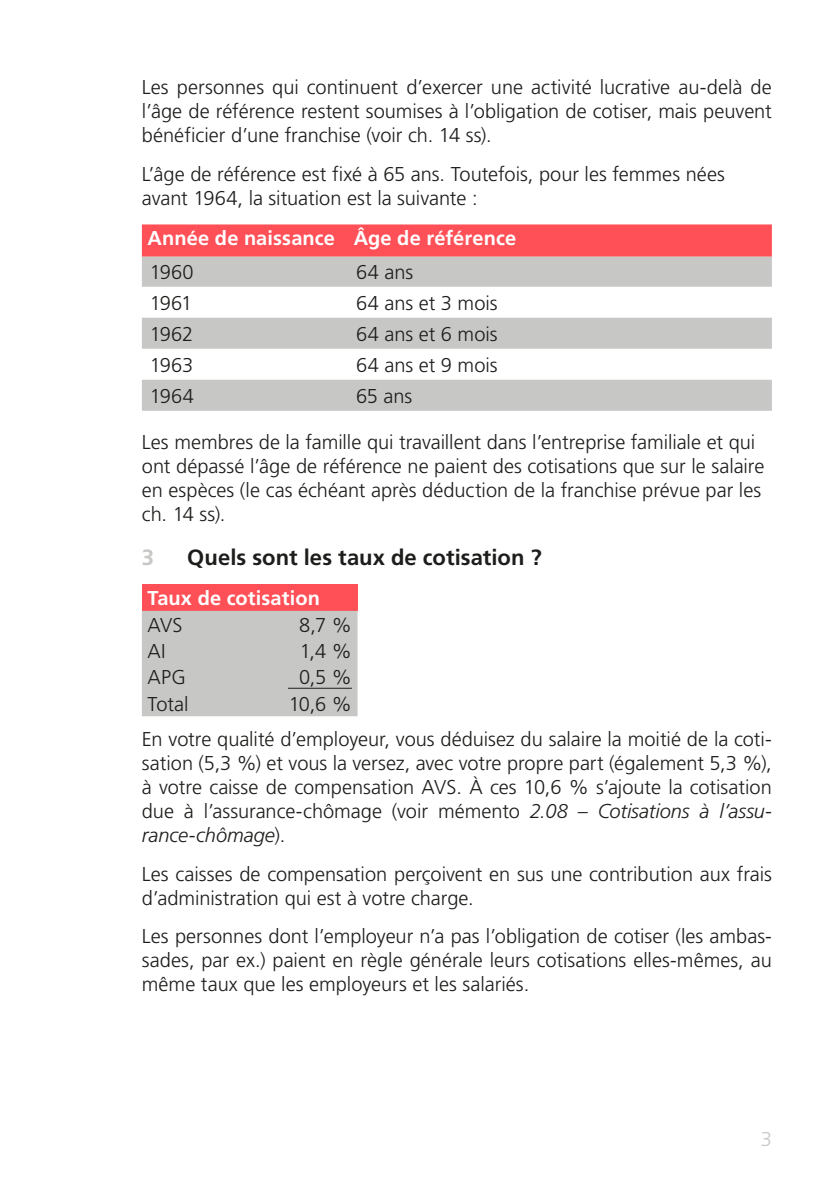
<style>
.page{position:relative;width:840px;height:1191px;background:#fff}
.page>*{position:absolute;margin:0;border:0;box-sizing:border-box;transform-origin:0 0}
.t1{font:700 22px "Frutiger LT Std";color:#1d1d1b}
.t2{font:700 22px "Frutiger LT Std";color:#c7c7c6}
.Grundtext{font:300 20px/24px "Frutiger LT Std";color:#1d1d1b;text-align:justify}
.Tabellen_Text_Weiss{font:700 20px "Frutiger LT Std";letter-spacing:.005em;color:#fff}
.Grundtext_Unterstric{font:300 20px "Frutiger LT Std";color:#1d1d1b}
.t3{font:300 20px "Frutiger LT Std";color:#c7c7c6}
.s1{font-style:italic}
</style>
<div class="page">
<div style="left:142px;top:224px;width:629px;height:33px;background:#ff5057"></div>
<svg style="left:142px;top:257px;width:629px;height:92px;fill:#c7c7c6"></svg>
<div style="left:142px;top:380px;width:629px;height:31px;background:#c7c7c6"></div>
<div style="left:142px;top:584px;width:215px;height:27px;background:#ff5057"></div>
<div style="left:142px;top:611px;width:215px;height:105px;background:#c7c7c6"></div>
<hr style="left:288px;top:688px;width:63px;height:1px;background:#1d1d1b">
<p class="Grundtext" style="left:142px;top:76px;width:631px">Les personnes qui continuent d’exercer une activité lucrative au-delà de l’âge de référence restent soumises à l’obligation de cotiser, mais peuvent bénéficier d’une franchise (voir ch. 14 ss).</p>
<p class="Grundtext" style="left:142px;top:162px;width:584px">L’âge de référence est fixé à 65 ans. Toutefois, pour les femmes nées avant 1964, la situation est la suivante :</p>
<p class="Tabellen_Text_Weiss" style="left:147px;top:226px;width:189px">Année de naissance</p>
<p class="Tabellen_Text_Weiss" style="left:353px;top:226px;width:164px">Âge de référence</p>
<p class="Grundtext" style="left:150px;top:260px;width:45px">1960</p>
<p class="Grundtext" style="left:356px;top:260px;width:58px">64 ans</p>
<p class="Grundtext" style="left:150px;top:291px;width:44px">1961</p>
<p class="Grundtext" style="left:356px;top:291px;width:143px">64 ans et 3 mois</p>
<p class="Grundtext" style="left:150px;top:322px;width:45px">1962</p>
<p class="Grundtext" style="left:356px;top:322px;width:143px">64 ans et 6 mois</p>
<p class="Grundtext" style="left:150px;top:353px;width:45px">1963</p>
<p class="Grundtext" style="left:356px;top:353px;width:143px">64 ans et 9 mois</p>
<p class="Grundtext" style="left:150px;top:384px;width:46px">1964</p>
<p class="Grundtext" style="left:356px;top:384px;width:58px">65 ans</p>
<p class="Grundtext" style="left:142px;top:430px;width:623px;text-align:left">Les membres de la famille qui travaillent dans l’entreprise familiale et qui ont dépassé l’âge de référence ne paient des cotisations que sur le salaire en espèces (le cas échéant après déduction de la franchise prévue par les ch. 14 ss).</p>
<p class="t2" style="left:142px;top:544px;width:14px">3</p>
<p class="t1" style="left:187px;top:544px;width:356px">Quels sont les taux de cotisation ?</p>
<p class="Tabellen_Text_Weiss" style="left:147px;top:586px;width:174px">Taux de cotisation</p>
<p class="Grundtext" style="left:147px;top:613px;width:36px">AVS</p>
<p class="Grundtext" style="left:299px;top:613px;width:54px">8,7 %</p>
<p class="Grundtext" style="left:147px;top:639px;width:20px">AI</p>
<p class="Grundtext" style="left:299px;top:639px;width:54px">1,4 %</p>
<p class="Grundtext" style="left:147px;top:665px;width:40px">APG</p>
<p class="Grundtext_Unterstric" style="left:299px;top:666px;width:54px">0,5 %</p>
<p class="Grundtext" style="left:147px;top:692px;width:42px">Total</p>
<p class="Grundtext" style="left:288px;top:692px;width:65px">10,6 %</p>
<p class="Grundtext" style="left:142px;top:728px;width:631px">En votre qualité d’employeur, vous déduisez du salaire la moitié de la coti&shy;sation (5,3 %) et vous la versez, avec votre propre part (également 5,3 %), à votre caisse de compensation AVS. À ces 10,6 % s’ajoute la cotisation due à l’assurance-chômage (voir mémento <span class="s1">2.08 - Cotisations à l’assu&shy;rance-chômage</span>).</p>
<p class="Grundtext" style="left:142px;top:862px;width:631px">Les caisses de compensation perçoivent en sus une contribution aux frais d’administration qui est à votre charge.</p>
<p class="Grundtext" style="left:142px;top:924px;width:631px">Les personnes dont l’employeur n’a pas l’obligation de cotiser (les ambas&shy;sades, par ex.) paient en règle générale leurs cotisations elles-mêmes, au même taux que les employeurs et les salariés.</p>
<p class="t3" style="left:760px;top:1127px;width:13px">3</p>
</div>
